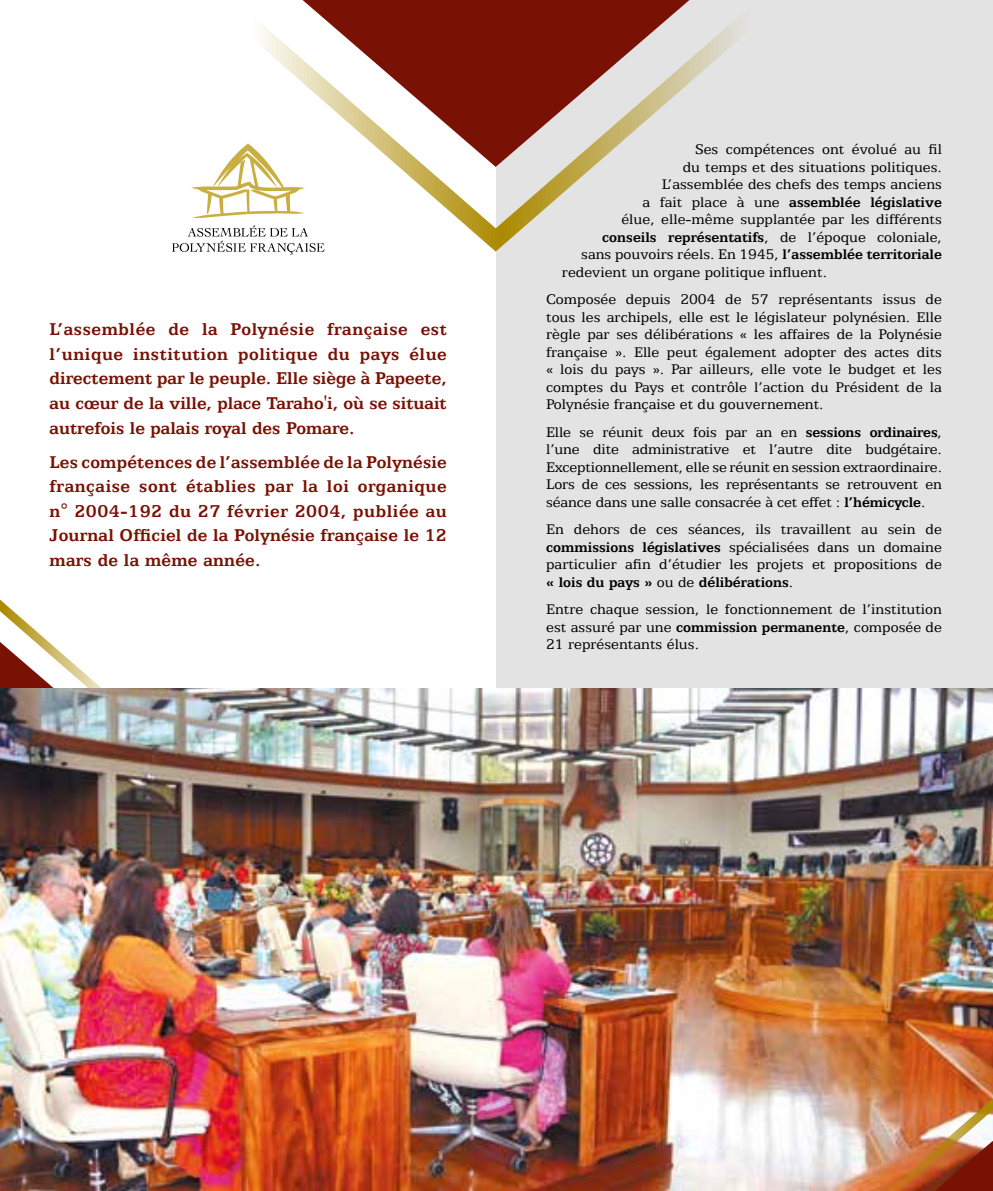
<style>
.page{position:relative;width:993px;height:1191px;background:#fff}
.page>*{position:absolute;margin:0;border:0;box-sizing:border-box;transform-origin:0 0}
.t1{font:700 19.25px/24.5px "Egyptian 505 BT";color:#791104;text-align:justify}
.t2{font:15.75px/17.5px "Egyptian 505 BT";color:#000;text-align:justify}
.t3{font:700 15.75px "Egyptian 505 BT";color:#000}
.s1{font-weight:400}
.s2{font-weight:700}
</style>
<div class="page">
<svg style="left:0;top:599px;width:49px;height:43px"></svg>
<svg style="left:0;top:642px;width:238px;height:47px"></svg>
<div style="left:496px;top:0;width:496px;height:1191px;background:#e3e3e3"></div>
<img style="left:0;top:689px;width:992px;height:502px">
<img style="left:742px;top:1097px;width:250px;height:94px">
<svg style="left:171px;top:0;width:570px;height:252px"></svg>
<svg style="left:302px;top:0;width:387px;height:167px"></svg>
<svg style="left:191px;top:143px;width:114px;height:75px"></svg>
<svg style="left:172px;top:225px;width:153px;height:29px"></svg>
<p class="t1" style="left:50px;top:317px;width:398px">L’assemblée de la Polynésie française est l’unique institution politique du pays élue directement par le peuple. Elle siège à Papeete, au cœur de la ville, place Taraho'i, où se situait autrefois le palais royal des Pomare.</p>
<p class="t1" style="left:50px;top:449px;width:398px">Les compétences de l’assemblée de la Polynésie française sont établies par la loi organique n° 2004-192 du 27 février 2004, publiée au Journal Officiel de la Polynésie française le 12 mars de la même année.</p>
<p class="t2" style="left:694px;top:140px;width:248px">Ses compétences ont évolué au fil</p>
<p class="t2" style="left:682px;top:158px;width:261px">du temps et des situations politiques.</p>
<p class="t2" style="left:661px;top:175px;width:282px">L’assemblée des chefs des temps anciens</p>
<p class="t3" style="left:642px;top:193px;width:301px"><span class="s1">a fait place à une</span> assemblée législative</p>
<p class="t2" style="left:621px;top:210px;width:322px">élue, elle-même supplantée par les différents</p>
<p class="t3" style="left:602px;top:228px;width:341px">conseils représentatifs<span class="s1">, de l’époque coloniale,</span></p>
<p class="t2" style="left:581px;top:245px;width:362px">sans pouvoirs réels. En 1945, <span class="s2">l’assemblée territoriale</span></p>
<p class="t2" style="left:561px;top:263px;width:266px">redevient un organe politique influent.</p>
<p class="t2" style="left:546px;top:290px;width:397px">Composée depuis 2004 de 57 représentants issus de tous les archipels, elle est le législateur polynésien. Elle règle par ses délibérations « les affaires de la Polynésie française ». Elle peut également adopter des actes dits « lois du pays ». Par ailleurs, elle vote le budget et les comptes du Pays et contrôle l’action du Président de la Polynésie française et du gouvernement.</p>
<p class="t2" style="left:546px;top:423px;width:397px">Elle se réunit deux fois par an en <span class="s2">sessions ordinaires</span>, l’une dite administrative et l’autre dite budgétaire.<br>Exceptionnellement, elle se réunit en session extraordinaire.<br>Lors de ces sessions, les représentants se retrouvent en séance dans une salle consacrée à cet effet : <span class="s2">l’hémicycle</span>.</p>
<p class="t2" style="left:546px;top:520px;width:397px">En dehors de ces séances, ils travaillent au sein de <span class="s2">commissions législatives</span> spécialisées dans un domaine particulier afin d’étudier les projets et propositions de <span class="s2">« lois du pays »</span> ou de <span class="s2">délibérations</span>.</p>
<p class="t2" style="left:546px;top:600px;width:397px">Entre chaque session, le fonctionnement de l’institution est assuré par une <span class="s2">commission permanente</span>, composée de 21 représentants élus.</p>
</div>
